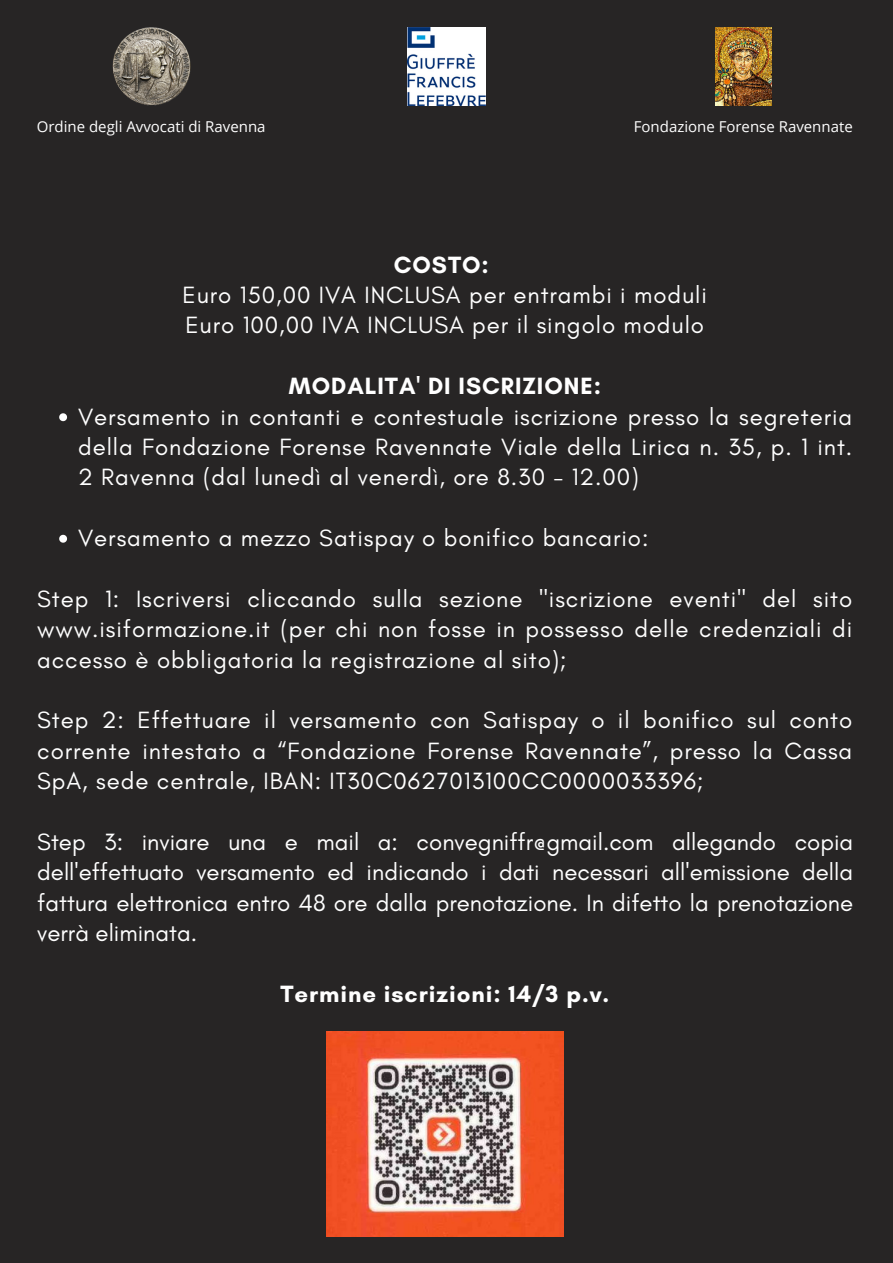
<style>
.page{position:relative;width:893px;height:1263px;background:#272525}
.page>*{position:absolute;margin:0;border:0;box-sizing:border-box;transform-origin:0 0}
.t1{font:24px/30.4px "Glacial Indifference";letter-spacing:.04em;color:#fff;text-align:justify}
.t2{font:700 24px "Glacial Indifference";letter-spacing:.04em;color:#fff}
.t3{font:15px "Open Sans";color:#fff}
.s1{font-weight:700}
</style>
<div class="page">
<img style="left:112px;top:28px;width:78px;height:77px">
<img style="left:715px;top:28px;width:56px;height:77px">
<img style="left:327px;top:1032px;width:236px;height:205px">
<svg style="left:59px;top:413px;width:8px;height:8px"></svg>
<svg style="left:59px;top:535px;width:8px;height:8px"></svg>
<img style="left:408px;top:28px;width:77px;height:77px">
<p class="t3" style="left:37px;top:116px;width:230px">Ordine degli Avvocati di Ravenna</p>
<p class="t3" style="left:634px;top:116px;width:220px">Fondazione Forense Ravennate</p>
<p class="t1" style="left:182px;top:249px;width:526px;text-align:center"><span class="s1">COSTO:<br></span>Euro 150,00 IVA INCLUSA per entrambi i moduli<br>Euro 100,00 IVA INCLUSA per il singolo modulo</p>
<p class="t2" style="left:289px;top:371px;width:314px">MODALITA' DI ISCRIZIONE:</p>
<p class="t1" style="left:78px;top:401px;width:775px">Versamento in contanti e contestuale iscrizione presso la segreteria della Fondazione Forense Ravennate Viale della Lirica n. 35, p. 1 int.<br>2 Ravenna (dal lunedì al venerdì, ore 8.30 - 12.00)</p>
<h3 class="t1" style="left:78px;top:522px;width:572px">Versamento a mezzo Satispay o bonifico bancario:</h3>
<h1 class="t1" style="left:37px;top:583px;width:816px">Step 1: Iscriversi cliccando sulla sezione "iscrizione eventi" del sito www.isiformazione.it (per chi non fosse in possesso delle credenziali di accesso è obbligatoria la registrazione al sito);</h1>
<p class="t1" style="left:37px;top:705px;width:816px">Step 2: Effettuare il versamento con Satispay o il bonifico sul conto corrente intestato a “Fondazione Forense Ravennate”, presso la Cassa SpA, sede centrale, IBAN: IT30C0627013100CC0000033396;</p>
<p class="t1" style="left:37px;top:826px;width:817px">Step 3: inviare una e mail a: convegniffr@gmail.com allegando copia dell'effettuato versamento ed indicando i dati necessari all'emissione della fattura elettronica entro 48 ore dalla prenotazione. In difetto la prenotazione verrà eliminata.</p>
<h3 class="t2" style="left:280px;top:979px;width:330px">Termine iscrizioni: 14/3 p.v.</h3>
</div>
